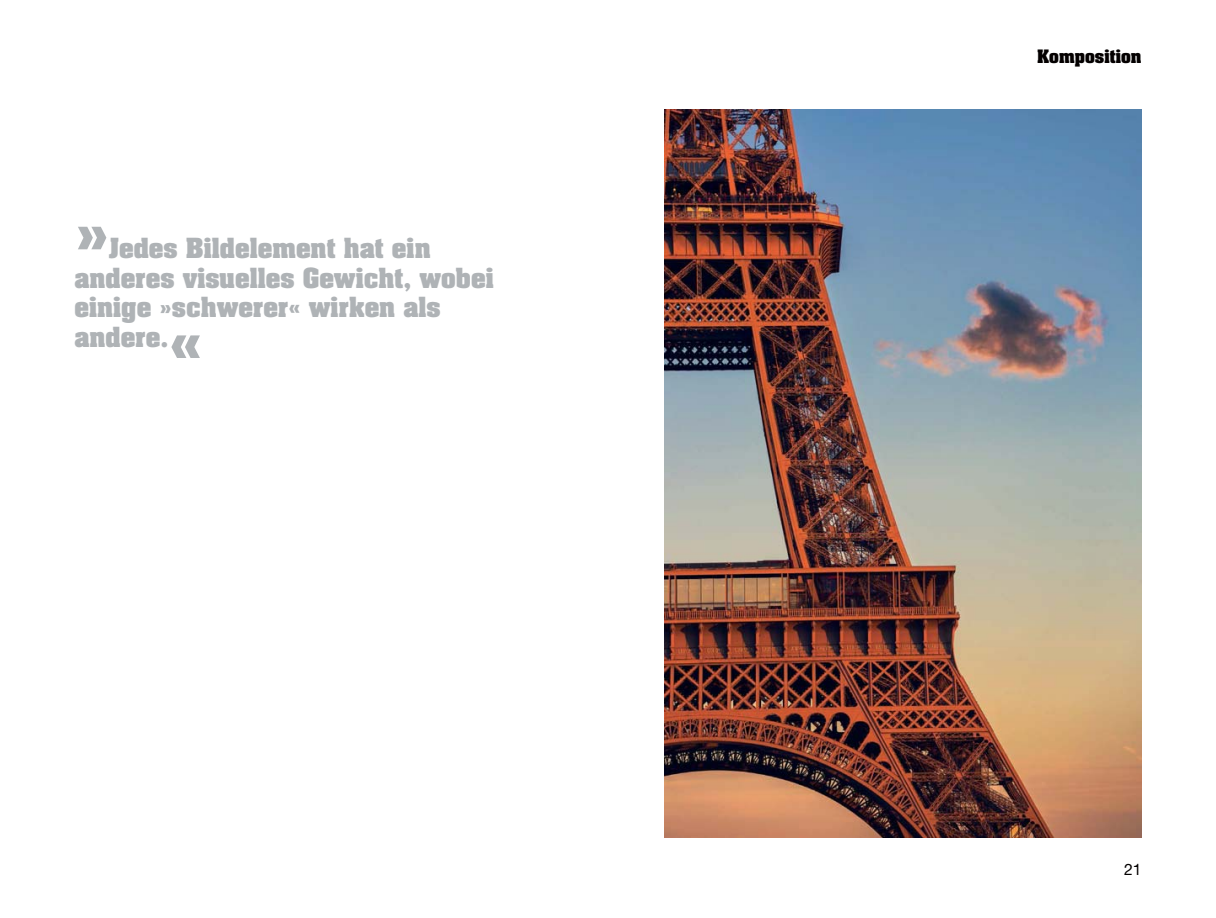
<style>
.page{position:relative;width:1216px;height:918px;background:#fff}
.page>*{position:absolute;margin:0;border:0;box-sizing:border-box;transform-origin:0 0}
.t1{font:700 66.85px "Aachen Std";color:#afb3b6}
.t2{font:700 23.62px/29.8px "Aachen Std";color:#afb3b6}
.t3{font:700 15.75px "Aachen Std";color:#040000}
.t4{font:15.75px "Helvetica Neue LT Pro";color:#040000}
</style>
<div class="page">
<img style="left:664px;top:109px;width:477px;height:728px">
<h1 class="t1" style="left:74px;top:200px;width:36px">»</h1>
<p class="t2" style="left:74px;top:235px;width:421px;text-indent:35px">Jedes Bildelement hat ein anderes visuelles Gewicht, wobei einige »schwerer« wirken als andere.</p>
<h1 class="t1" style="left:168px;top:310px;width:36px">«</h1>
<p class="t3" style="left:1037px;top:49px;width:106px">Komposition</p>
<p class="t4" style="left:1123px;top:860px;width:19px">21</p>
</div>
